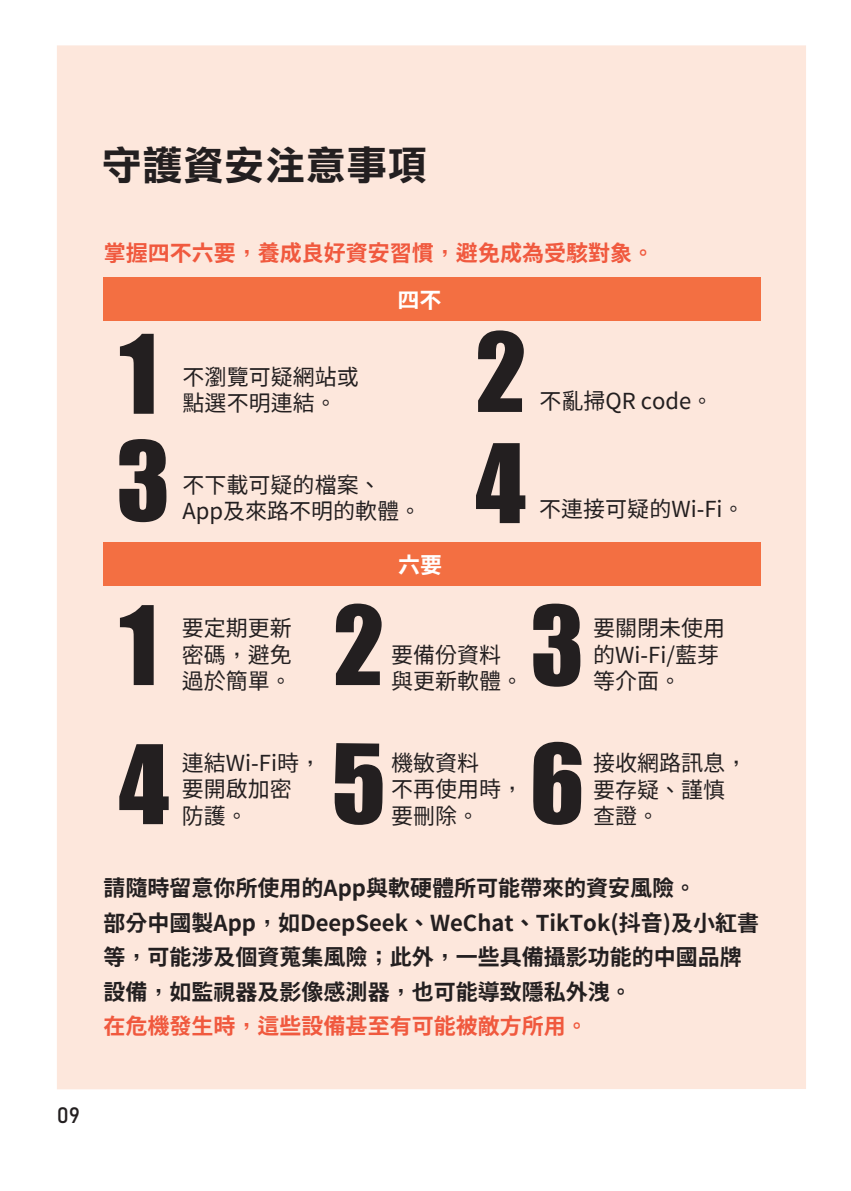
<style>
.page{position:relative;width:851px;height:1191px;background:#fff}
.page>*{position:absolute;margin:0;border:0;box-sizing:border-box;transform-origin:0 0}
.t1{font:101.2px "Impact";color:#231f20}
.t2{font:40px "DF Li Hei Bd WIN BF";letter-spacing:.02em;color:#231f20}
.t3{font:22px/26.4px "Taipei Sans TC Beta";color:#231f20}
.t4{font:700 22px/34.4px "Taipei Sans TC Beta";color:#231f20}
.t5{font:700 22px "Taipei Sans TC Beta";color:#f0593e}
.t6{font:700 22px "Taipei Sans TC Beta";color:#fff}
.t7{font:22px "Bahnschrift";color:#231f20}
.s1{color:#f0593e}
</style>
<div class="page">
<div style="left:57px;top:45px;width:748px;height:1044px;background:#fde7dc"></div>
<div style="left:103px;top:277px;width:657px;height:44px;background:#f36f42"></div>
<div style="left:103px;top:542px;width:657px;height:43px;background:#f36f42"></div>
<p class="t2" style="left:102px;top:145px;width:327px">守護資安注意事項</p>
<p class="t5" style="left:104px;top:240px;width:552px">掌握四不六要，養成良好資安習慣，避免成為受駭對象。</p>
<p class="t1" style="left:119px;top:295px;width:40px">1</p>
<p class="t3" style="left:183px;top:364px;width:178px">不瀏覽可疑網站或</p>
<p class="t3" style="left:183px;top:390px;width:156px">點選不明連結。</p>
<p class="t6" style="left:397px;top:287px;width:45px">四不</p>
<p class="t1" style="left:475px;top:294px;width:52px">2</p>
<p class="t1" style="left:116px;top:402px;width:55px">3</p>
<p class="t1" style="left:475px;top:405px;width:52px">4</p>
<p class="t3" style="left:182px;top:472px;width:240px">不下載可疑的檔案、<br>App及來路不明的軟體。</p>
<p class="t6" style="left:398px;top:552px;width:45px">六要</p>
<p class="t3" style="left:539px;top:388px;width:175px">不亂掃QR code。</p>
<p class="t3" style="left:539px;top:496px;width:207px">不連接可疑的Wi-Fi。</p>
<p class="t1" style="left:119px;top:567px;width:40px">1</p>
<p class="t1" style="left:333px;top:567px;width:52px">2</p>
<p class="t3" style="left:182px;top:615px;width:111px;text-align:justify">要定期更新密碼，避免過於簡單。</p>
<p class="t3" style="left:391px;top:642px;width:133px">要備份資料與更新軟體。</p>
<p class="t1" style="left:530px;top:567px;width:55px">3</p>
<p class="t3" style="left:593px;top:615px;width:133px">要關閉未使用的Wi-Fi/藍芽等介面。</p>
<p class="t1" style="left:119px;top:706px;width:52px">4</p>
<p class="t3" style="left:182px;top:750px;width:141px">連結Wi-Fi時，要開啟加密<br>防護。</p>
<p class="t3" style="left:391px;top:750px;width:133px">機敏資料<br>不再使用時，要刪除。</p>
<p class="t3" style="left:593px;top:750px;width:155px">接收網路訊息，要存疑、謹慎查證。</p>
<p class="t4" style="left:103px;top:871px;width:657px">請隨時留意你所使用的App與軟硬體所可能帶來的資安風險。<br>部分中國製App，如DeepSeek、WeChat、TikTok(抖音)及小紅書等，可能涉及個資蒐集風險；此外，一些具備攝影功能的中國品牌設備，如監視器及影像感測器，也可能導致隱私外洩。<br><span class="s1">在危機發生時，這些設備甚至有可能被敵方所用。</span></p>
<p class="t7" style="left:57px;top:1098px;width:25px">09</p>
</div>
